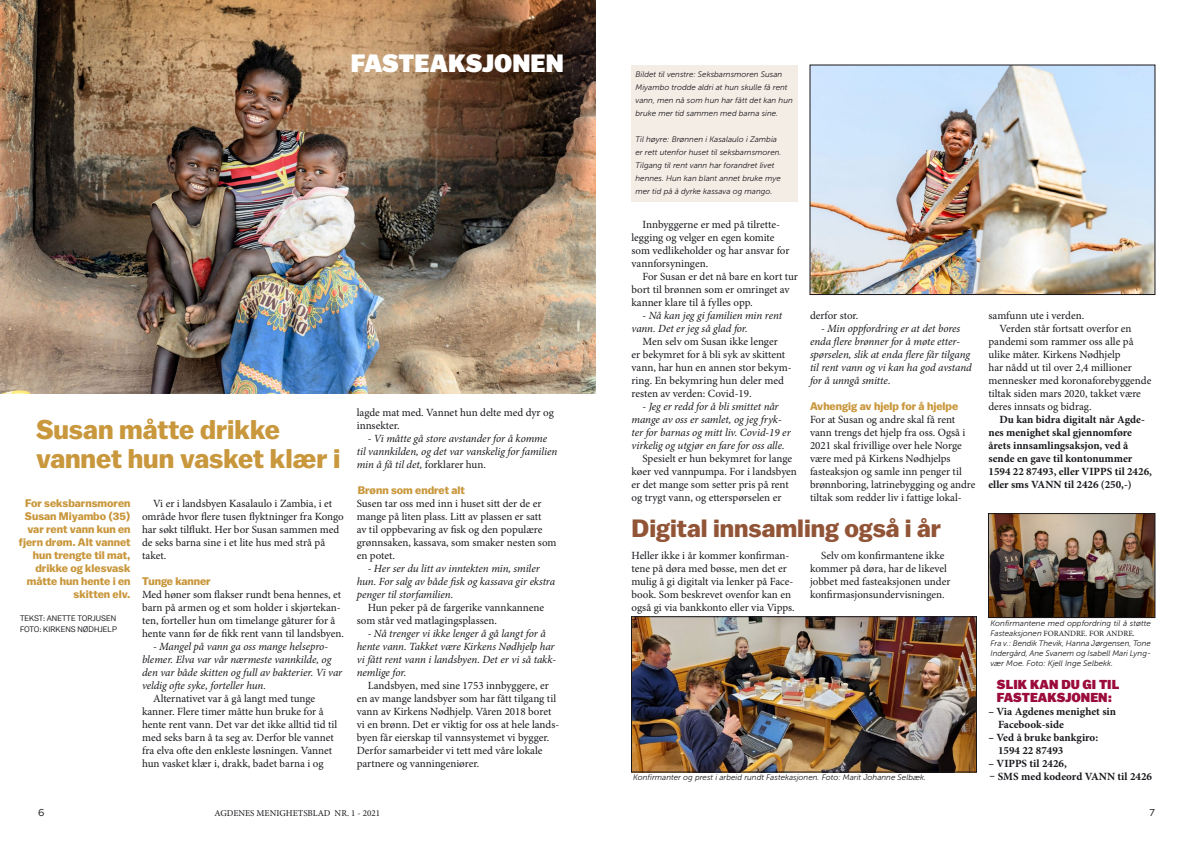
<style>
.page{position:relative;width:1191px;height:842px;background:#fff}
.page>*{position:absolute;margin:0;border:0;box-sizing:border-box;transform-origin:0 0}
.Brødtekst{font:700 27px/29px "Balto";color:#c9973c}
.Museo_Sans{font:700 25px "Balto";color:#925436}
.Museo_Sans-2{font:900 25px "Balto";color:#fff}
.Museo_Sans-3{font:900 13px "Balto";color:#9b0c3d}
.Brødtekst-2{font:11px/13px "Minion Pro";color:#1a171c}
.Brødtekst-3{font:italic 11px/13px "Minion Pro";letter-spacing:-.01em;color:#1a171c}
.Brødtekst-4{font:700 11px/13px "Minion Pro";color:#1a171c}
.Balto_ingress{font:700 11px/13px "Balto";color:#c9973c;text-align:right}
.Brødtekst-5{font:700 11px "Balto";color:#c9973c}
.t1{font:10px "Gotham HTF";color:#1a171c}
.t2{font:9px "Minion Pro";color:#1a171c}
.Bildetekst{font:italic 8px/13px "Museo Sans 300";color:#1a171c}
.Bildetekst-2{font:8px "Balto";color:#1a171c}
.s1{font-style:normal}
.s2{font-family:"Minion Pro";font-style:normal}
</style>
<div class="page">
<div style="left:631px;top:65px;width:167px;height:137px;background:#f3ede5"></div>
<img style="left:0;top:0;width:595px;height:393px">
<img style="left:811px;top:67px;width:342px;height:226px">
<div style="left:809px;top:65px;width:346px;height:230px;border:1px solid #1a171c"></div>
<img style="left:633px;top:618px;width:341px;height:152px">
<div style="left:631px;top:616px;width:345px;height:156px;border:1px solid #1a171c"></div>
<img style="left:990px;top:515px;width:163px;height:101px">
<div style="left:988px;top:513px;width:167px;height:105px;border:1px solid #1a171c"></div>
<p class="Museo_Sans-2" style="left:351px;top:48px;width:215px">FASTEAKSJONEN</p>
<p class="Brødtekst" style="left:36px;top:414px;width:306px">Susan måtte drikke vannet hun vasket klær i</p>
<p class="Balto_ingress" style="left:19px;top:497px;width:113px">For seksbarnsmoren<br>Susan Miyambo (35) var rent vann kun en fjern drøm. Alt vannet hun trengte til mat, drikke og klesvask måtte hun hente i en skitten elv.</p>
<p class="Bildetekst-2" style="left:20px;top:613px;width:98px">TEKST: ANETTE TORJUSEN</p>
<p class="Bildetekst-2" style="left:20px;top:624px;width:98px">FOTO: KIRKENS NØDHJELP</p>
<p class="Brødtekst-2" style="left:142px;top:497px;width:203px;text-indent:11px">Vi er i landsbyen Kasalaulo i Zambia, i et område hvor flere tusen flyktninger fra Kongo har søkt tilflukt. Her bor Susan sammen med de seks barna sine i et lite hus med strå på taket.</p>
<p class="Brødtekst-5" style="left:142px;top:575px;width:70px">Tunge kanner</p>
<p class="Brødtekst-2" style="left:142px;top:588px;width:203px">Med høner som flakser rundt bena hennes, et barn på armen og et som holder i skjørtekan&shy;ten, forteller hun om timelange gåturer for å hente vann før de fikk rent vann til landsbyen.</p>
<p class="Brødtekst-3" style="left:142px;top:640px;width:202px;text-indent:11px">- Mangel på vann ga oss mange helsepro&shy;blemer. Elva var vår nærmeste vannkilde, og den var både skitten og full av bakterier. Vi var veldig ofte syke, forteller hun.</p>
<p class="Brødtekst-2" style="left:142px;top:692px;width:197px;text-indent:11px">Alternativet var å gå langt med tunge kanner. Flere timer måtte hun bruke for å hente rent vann. Det var det ikke alltid tid til med seks barn å ta seg av. Derfor ble vannet fra elva ofte den enkleste løsningen. Vannet hun vasket klær i, drakk, badet barna i og</p>
<p class="Brødtekst-2" style="left:357px;top:406px;width:199px">lagde mat med. Vannet hun delte med dyr og innsekter.</p>
<p class="Brødtekst-3" style="left:357px;top:432px;width:202px;text-indent:11px">- Vi måtte gå store avstander for å komme til vannkilden, og det var vanskelig for familien min å få til det, <span class="s1">forklarer hun.</span></p>
<p class="Brødtekst-5" style="left:358px;top:484px;width:109px">Brønn som endret alt</p>
<p class="Brødtekst-2" style="left:357px;top:497px;width:201px">Susen tar oss med inn i huset sitt der de er mange på liten plass. Litt av plassen er satt<br>av til oppbevaring av fisk og den populære grønnsaken, kassava, som smaker nesten som en potet.</p>
<p class="Brødtekst-3" style="left:357px;top:562px;width:200px;text-indent:11px">- Her ser du litt av inntekten min, smiler hun. For salg av både fisk og kassava gir ekstra penger til storfamilien.</p>
<p class="Brødtekst-2" style="left:357px;top:601px;width:189px;text-indent:11px">Hun peker på de fargerike vannkannene som står ved matlagingsplassen.</p>
<p class="Brødtekst-3" style="left:357px;top:627px;width:201px;text-indent:11px">- Nå trenger vi ikke lenger å gå langt for å hente vann. Takket være Kirkens Nødhjelp har vi fått rent vann i landsbyen. Det er vi så takk&shy;nemlige for.</p>
<p class="Brødtekst-2" style="left:357px;top:679px;width:204px;text-indent:11px">Landsbyen, med sine 1753 innbyggere, er en av mange landsbyer som har fått tilgang til vann av Kirkens Nødhjelp. Våren 2018 boret vi en brønn. Det er viktig for oss at hele lands&shy;byen får eierskap til vannsystemet vi bygger.<br>Derfor samarbeider vi tett med våre lokale partnere og vanningeniører.</p>
<p class="Bildetekst" style="left:635px;top:68px;width:159px">Bildet til venstre: Seksbarnsmoren Susan Miyambo trodde aldri at hun skulle få rent vann, men nå som hun har fått det kan hun bruke mer tid sammen med barna sine.</p>
<p class="Bildetekst" style="left:635px;top:133px;width:147px">Til høyre: Brønnen i Kasalaulo i Zambia er rett utenfor huset til seksbarnsmoren.<br>Tilgang til rent vann har forandret livet hennes. Hun kan blant annet bruke mye mer tid på å dyrke kassava og mango.</p>
<p class="Brødtekst-2" style="left:631px;top:218px;width:159px;text-indent:11px">Innbyggerne er med på tilrette&shy;legging og velger en egen komite som vedlikeholder og har ansvar for vannforsyningen.</p>
<p class="Brødtekst-2" style="left:631px;top:270px;width:168px;text-indent:11px">For Susan er det nå bare en kort tur bort til brønnen som er omringet av kanner klare til å fylles opp.</p>
<p class="Brødtekst-3" style="left:631px;top:308px;width:152px;text-indent:11px">- Nå kan jeg gi familien min rent vann. Det er jeg så glad for.</p>
<p class="Brødtekst-2" style="left:631px;top:335px;width:162px;text-indent:11px">Men selv om Susan ikke lenger<br>er bekymret for å bli syk av skittent vann, har hun en annen stor bekym&shy;ring. En bekymring hun deler med resten av verden: Covid-19.</p>
<p class="Brødtekst-3" style="left:631px;top:399px;width:161px;text-indent:11px">- Jeg er redd for å bli smittet når mange av oss er samlet, og jeg fryk&shy;ter for barnas og mitt liv. Covid-19 er virkelig og utgjør en fare for oss alle.</p>
<p class="Brødtekst-2" style="left:631px;top:452px;width:167px;text-indent:11px">Spesielt er hun bekymret for lange køer ved vannpumpa. For i landsbyen er det mange som setter pris på rent og trygt vann, og etterspørselen er</p>
<p class="Brødtekst-2" style="left:810px;top:309px;width:50px">derfor stor.</p>
<p class="Brødtekst-3" style="left:810px;top:321px;width:163px;text-indent:11px">- Min oppfordring er at det bores enda flere brønner for å møte etter&shy;spørselen, slik at enda flere får tilgang til rent vann og vi kan ha god avstand for å unngå smitte.</p>
<p class="Brødtekst-5" style="left:810px;top:399px;width:150px">Avhengig av hjelp for å hjelpe</p>
<p class="Brødtekst-2" style="left:810px;top:413px;width:167px">For at Susan og andre skal få rent vann trengs det hjelp fra oss. Også i 2021 skal frivillige over hele Norge være med på Kirkens Nødhjelps fasteaksjon og samle inn penger til brønnboring, latrinebygging og andre tiltak som redder liv i fattige lokal-</p>
<p class="Museo_Sans" style="left:631px;top:514px;width:311px">Digital innsamling også i år</p>
<p class="Brødtekst-2" style="left:631px;top:549px;width:165px">Heller ikke i år kommer konfirman&shy;tene på døra med bøsse, men det er mulig å gi digitalt via lenker på Face&shy;book. Som beskrevet ovenfor kan en også gi via bankkonto eller via Vipps.</p>
<p class="Brødtekst-2" style="left:810px;top:549px;width:142px;text-align:center">Selv om konfirmantene ikke kommer på døra, har de likevel jobbet med fasteaksjonen under konfirmasjonsundervisningen.</p>
<p class="Bildetekst" style="left:633px;top:771px;width:294px">Konfirmanter og prest i arbeid rundt Fastekasjonen. Foto: Marit Johanne Selbæk.</p>
<p class="Brødtekst-2" style="left:988px;top:309px;width:97px">samfunn ute i verden.</p>
<p class="Brødtekst-2" style="left:988px;top:322px;width:164px;text-indent:11px">Verden står fortsatt overfor en pandemi som rammer oss alle på ulike måter. Kirkens Nødhjelp<br>har nådd ut til over 2,4 millioner mennesker med koronaforebyggende tiltak siden mars 2020, takket være deres innsats og bidrag.</p>
<p class="Brødtekst-4" style="left:988px;top:413px;width:165px;text-indent:11px">Du kan bidra digitalt når Agde&shy;nes menighet skal gjennomføre årets innsamlingsaksjon, ved å sende en gave til kontonummer<br>1594 22 87493, eller VIPPS til 2426, eller sms VANN til 2426 (250,-)</p>
<p class="Bildetekst" style="left:990px;top:618px;width:162px;line-height:10px">Konfirmantene med oppfordring til å støtte<br>Fasteaksjonen <span class="s2">FORANDRE. FOR ANDRE.</span></p>
<p class="Bildetekst" style="left:990px;top:638px;width:162px;line-height:10px;text-align:justify">Fra v.: Bendik Thevik, Hanna Jørgensen, Tone Indergård, Ane Svanem og Isabell Mari Lyng&shy;vær Moe. Foto: Kjell Inge Selbekk.</p>
<p class="Museo_Sans-3" style="left:997px;top:677px;width:124px">SLIK KAN DU GI TIL</p>
<p class="Museo_Sans-3" style="left:997px;top:690px;width:117px">FASTEAKSJONEN:</p>
<p class="Brødtekst-4" style="left:998px;top:705px;width:119px;text-indent:-10px">– Via Agdenes menighet sin<br>Facebook-side</p>
<p class="Brødtekst-4" style="left:988px;top:731px;width:111px">– Ved å bruke bankgiro:</p>
<p class="Brødtekst-4" style="left:998px;top:744px;width:67px">1594 22 87493</p>
<p class="Brødtekst-4" style="left:988px;top:757px;width:80px">– VIPPS til 2426,</p>
<p class="Brødtekst-4" style="left:989px;top:770px;width:164px">– SMS med kodeord VANN til 2426</p>
<p class="t1" style="left:38px;top:807px;width:8px">6</p>
<p class="t2" style="left:214px;top:808px;width:167px">AGDENES MENIGHETSBLAD NR. 1 - 2021</p>
<p class="t1" style="left:1149px;top:807px;width:7px">7</p>
</div>
